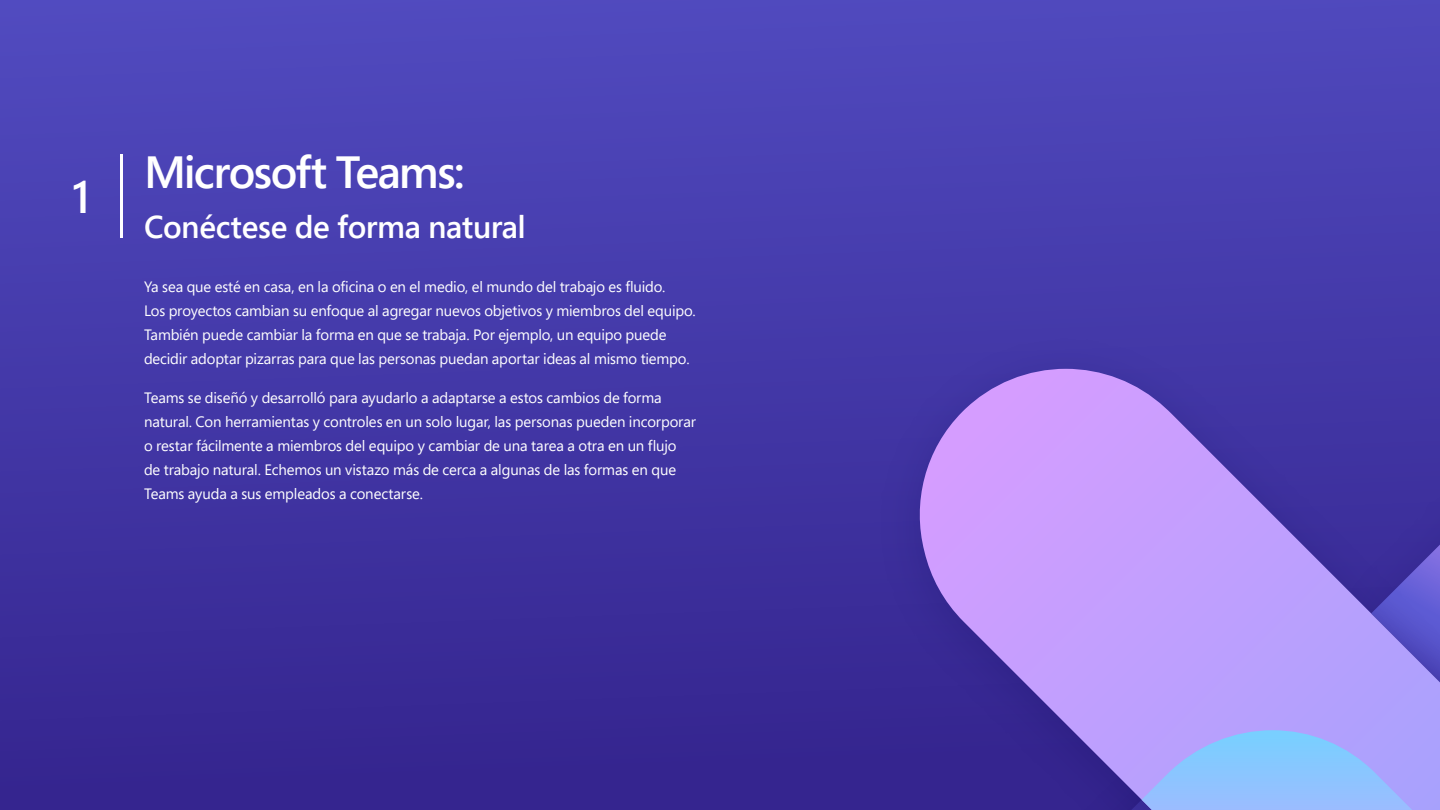
<style>
.page{position:relative;width:1440px;height:810px;background:#fff}
.page>*{position:absolute;margin:0;border:0;box-sizing:border-box;transform-origin:0 0}
.Title_60_74{font:600 45px "Segoe Pro";letter-spacing:-.035em;color:#fff}
.Title_2{font:600 45px "Segoe Pro";color:#fff}
.chapters{font:600 31.5px "Segoe Pro";letter-spacing:-.01em;color:#fff}
.body_copy_20_32{font:15px/24px "Segoe Pro";letter-spacing:-.01em;color:#fff}
</style>
<div class="page">
<div style="left:0;top:0;width:1440px;height:810px;background:linear-gradient(to bottom,#504abe,#34248d)"></div>
<hr style="left:120px;top:155px;width:2px;height:83px;background:#fff">
<img style="left:864px;top:316px;width:576px;height:494px">
<svg style="left:912px;top:369px;width:528px;height:441px;background:#8d72d7"></svg>
<svg style="left:1131px;top:730px;width:281px;height:80px;background:#97b7fd"></svg>
<p class="Title_2" style="left:72px;top:166px;width:20px">1</p>
<p class="Title_60_74" style="left:144px;top:142px;width:322px">Microsoft Teams:</p>
<p class="chapters" style="left:144px;top:205px;width:383px">Conéctese de forma natural</p>
<p class="body_copy_20_32" style="left:144px;top:275px;width:553px">Ya sea que esté en casa, en la oficina o en el medio, el mundo del trabajo es fluido.<br>Los proyectos cambian su enfoque al agregar nuevos objetivos y miembros del equipo.<br>También puede cambiar la forma en que se trabaja. Por ejemplo, un equipo puede decidir adoptar pizarras para que las personas puedan aportar ideas al mismo tiempo.</p>
<p class="body_copy_20_32" style="left:144px;top:386px;width:554px">Teams se diseñó y desarrolló para ayudarlo a adaptarse a estos cambios de forma natural. Con herramientas y controles en un solo lugar, las personas pueden incorporar o restar fácilmente a miembros del equipo y cambiar de una tarea a otra en un flujo de trabajo natural. Echemos un vistazo más de cerca a algunas de las formas en que Teams ayuda a sus empleados a conectarse.</p>
</div>
